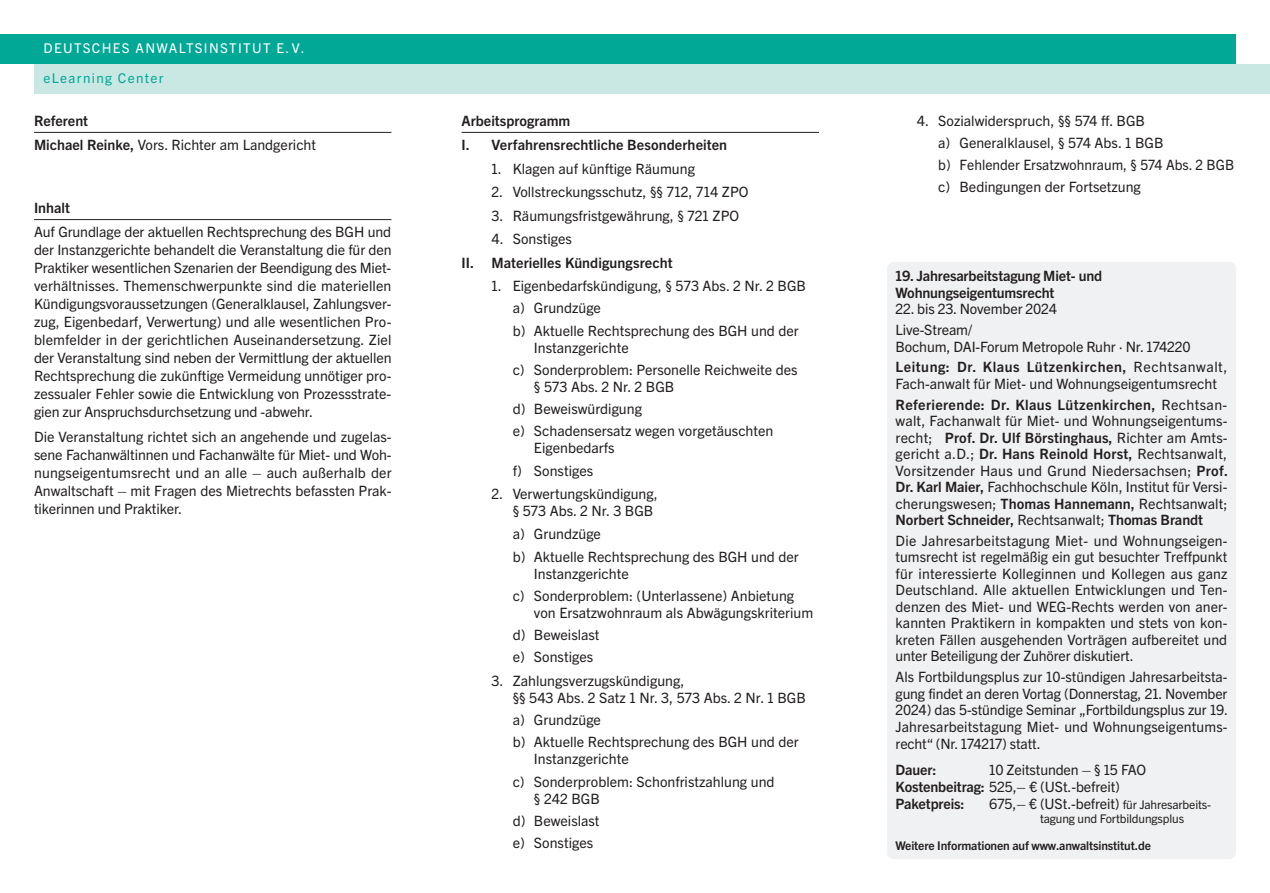
<style>
.page{position:relative;width:1270px;height:893px;background:#fff}
.page>*{position:absolute;margin:0;border:0;box-sizing:border-box;transform-origin:0 0}
.t1{font:14.25px/22.2px "Trade Gothic Next LT Pro";color:#231f20}
.t2{font:700 14.25px/24.5px "Trade Gothic Next LT Pro";color:#231f20}
.t3{font:13.5px "Trade Gothic Next LT Pro";letter-spacing:.1em;color:#fff}
.t4{font:13.5px "Trade Gothic Next LT Pro";letter-spacing:.1em;color:#00a895}
.t5{font:700 12px "Trade Gothic Next LT Pro";letter-spacing:-.01em;color:#231f20}
.t6{font:12px "Trade Gothic Next LT Pro";letter-spacing:-.01em;color:#231f20}
.s1{font-weight:700}
.s2{font-size:12px}
</style>
<div class="page">
<div style="left:34px;top:64px;width:1235px;height:30px;background:#c9e8e4"></div>
<div style="left:0;top:34px;width:1235px;height:30px;background:#00a895"></div>
<hr style="left:34px;top:132px;width:357px;height:1px;background:#231f20">
<hr style="left:34px;top:219px;width:357px;height:1px;background:#231f20">
<hr style="left:461px;top:132px;width:358px;height:1px;background:#231f20">
<div style="left:887px;top:262px;width:348px;height:597px;background:#f0f1f2;border-radius:6px"></div>
<p class="t3" style="left:44px;top:39px;width:262px">DEUTSCHES ANWALTSINSTITUT E.V.</p>
<p class="t4" style="left:44px;top:69px;width:121px">eLearning Center</p>
<p class="t1" style="left:34px;top:107px;width:283px;line-height:24.5px"><span class="s1">Referent<br>Michael Reinke,</span> Vors. Richter am Landgericht</p>
<p class="t2" style="left:34px;top:195px;width:37px">Inhalt</p>
<p class="t1" style="left:34px;top:222px;width:359px;line-height:18px;text-align:justify">Auf Grundlage der aktuellen Rechtsprechung des BGH und der Instanzgerichte behandelt die Veranstaltung die für den Praktiker wesentlichen Szenarien der Beendigung des Miet&shy;verhältnisses. Themenschwerpunkte sind die materiellen Kündigungsvoraussetzungen (Generalklausel, Zahlungsver&shy;zug, Eigenbedarf, Verwertung) und alle wesentlichen Pro&shy;blemfelder in der gerichtlichen Auseinandersetzung. Ziel der Veranstaltung sind neben der Vermittlung der aktuellen Rechtsprechung die zukünftige Vermeidung unnötiger pro&shy;zessualer Fehler sowie die Entwicklung von Prozessstrate&shy;gien zur Anspruchsdurchsetzung und -abwehr.</p>
<p class="t1" style="left:34px;top:427px;width:359px;line-height:18px;text-align:justify">Die Veranstaltung richtet sich an angehende und zugelas&shy;sene Fachanwältinnen und Fachanwälte für Miet- und Woh&shy;nungseigentumsrecht und an alle – auch außerhalb der Anwaltschaft – mit Fragen des Mietrechts befassten Prak&shy;tikerinnen und Praktiker.</p>
<p class="t2" style="left:461px;top:107px;width:267px">Arbeitsprogramm<br>I. Verfahrensrechtliche Besonderheiten</p>
<p class="t1" style="left:491px;top:156px;width:205px">1. Klagen auf künftige Räumung</p>
<p class="t1" style="left:491px;top:180px;width:258px">2. Vollstreckungsschutz, §§ 712, 714 ZPO</p>
<p class="t1" style="left:491px;top:203px;width:249px">3. Räumungsfristgewährung, § 721 ZPO</p>
<p class="t1" style="left:491px;top:227px;width:82px">4. Sonstiges</p>
<p class="t2" style="left:461px;top:249px;width:212px">II. Materielles Kündigungsrecht</p>
<p class="t1" style="left:512px;top:274px;width:295px;text-indent:-21px">1. Eigenbedarfskündigung, § 573 Abs. 2 Nr. 2 BGB a) Grundzüge<br>b) Aktuelle Rechtsprechung des BGH und der</p>
<p class="t1" style="left:512px;top:335px;width:286px;text-indent:21px">Instanzgerichte<br>c) Sonderproblem: Personelle Reichweite des</p>
<p class="t1" style="left:512px;top:375px;width:262px;text-indent:21px">§ 573 Abs. 2 Nr. 2 BGB<br>d) Beweiswürdigung<br>e) Schadensersatz wegen vorgetäuschten</p>
<p class="t1" style="left:512px;top:436px;width:103px;text-indent:21px">Eigenbedarfs f) Sonstiges</p>
<p class="t1" style="left:512px;top:484px;width:147px;line-height:17.1px;text-indent:-21px">2. Verwertungskündigung, § 573 Abs. 2 Nr. 3 BGB</p>
<p class="t1" style="left:512px;top:522px;width:288px">a) Grundzüge<br>b) Aktuelle Rechtsprechung des BGH und der</p>
<p class="t1" style="left:512px;top:561px;width:283px;text-indent:21px">Instanzgerichte<br>c) Sonderproblem: (Unterlassene) Anbietung</p>
<p class="t1" style="left:512px;top:601px;width:302px;text-indent:21px">von Ersatzwohnraum als Abwägungskriterium d) Beweislast<br>e) Sonstiges</p>
<p class="t1" style="left:512px;top:671px;width:294px;line-height:17.1px;text-indent:-21px">3. Zahlungsverzugskündigung,<br>§§ 543 Abs. 2 Satz 1 Nr. 3, 573 Abs. 2 Nr. 1 BGB</p>
<p class="t1" style="left:512px;top:708px;width:288px">a) Grundzüge<br>b) Aktuelle Rechtsprechung des BGH und der</p>
<p class="t1" style="left:512px;top:747px;width:263px;text-indent:21px">Instanzgerichte<br>c) Sonderproblem: Schonfristzahlung und</p>
<p class="t1" style="left:512px;top:786px;width:89px;text-align:justify;text-indent:21px">§ 242 BGB d) Beweislast e) Sonstiges</p>
<p class="t1" style="left:938px;top:109px;width:297px;text-indent:-21px">4. Sozialwiderspruch, §§ 574 ff. BGB<br>a) Generalklausel, § 574 Abs. 1 BGB<br>b) Fehlender Ersatzwohnraum, § 574 Abs. 2 BGB c) Bedingungen der Fortsetzung</p>
<p class="t2" style="left:895px;top:267px;width:208px;line-height:16.5px">19. Jahresarbeitstagung Miet- und<br>Wohnungseigentumsrecht</p>
<p class="t1" style="left:895px;top:298px;width:163px;line-height:20.7px">22. bis 23. November 2024<br>Live-Stream/</p>
<p class="t1" style="left:895px;top:335px;width:333px;line-height:20.7px">Bochum, DAI-Forum Metropole Ruhr · Nr. 174220<br><span class="s1">Leitung: Dr. Klaus Lützenkirchen,</span> Rechtsanwalt,</p>
<p class="t1" style="left:895px;top:372px;width:333px;line-height:20.7px">Fach-anwalt für Miet- und Wohnungseigentumsrecht<br><span class="s1">Referierende: Dr. Klaus Lützenkirchen,</span> Rechtsan-</p>
<p class="t1" style="left:895px;top:412px;width:334px;line-height:16.5px;text-align:justify">walt, Fachanwalt für Miet- und Wohnungseigentums&shy;recht; <span class="s1">Prof. Dr. Ulf Börstinghaus,</span> Richter am Amts&shy;gericht a.D.; <span class="s1">Dr. Hans Reinold Horst,</span> Rechtsanwalt, Vorsitzender Haus und Grund Niedersachsen; <span class="s1">Prof.<br>Dr. Karl Maier,</span> Fachhochschule Köln, Institut für Versi&shy;cherungswesen; <span class="s1">Thomas Hannemann,</span> Rechtsanwalt; <span class="s1">Norbert Schneider,</span> Rechtsanwalt; <span class="s1">Thomas Brandt</span></p>
<p class="t1" style="left:895px;top:532px;width:333px;line-height:16.5px;text-align:justify">Die Jahresarbeitstagung Miet- und Wohnungseigen&shy;tumsrecht ist regelmäßig ein gut besuchter Treffpunkt für interessierte Kolleginnen und Kollegen aus ganz Deutschland. Alle aktuellen Entwicklungen und Ten&shy;denzen des Miet- und WEG-Rechts werden von aner&shy;kannten Praktikern in kompakten und stets von kon&shy;kreten Fällen ausgehenden Vorträgen aufbereitet und unter Beteiligung der Zuhörer diskutiert.</p>
<p class="t1" style="left:895px;top:668px;width:334px;line-height:16.6px;text-align:justify">Als Fortbildungsplus zur 10-stündigen Jahresarbeitsta&shy;gung findet an deren Vortag (Donnerstag, 21. November 2024) das 5-stündige Seminar „Fortbildungsplus zur 19.<br>Jahresarbeitstagung Miet- und Wohnungseigentums&shy;recht“ (Nr. 174217) statt.</p>
<p class="t2" style="left:895px;top:756px;width:42px">Dauer:</p>
<p class="t1" style="left:895px;top:760px;width:252px;line-height:17.1px;text-indent:94px">10 Zeitstunden – § 15 FAO<br><span class="s1">Kostenbeitrag:</span> 525,– € (USt.-befreit)<br><span class="s1">Paketpreis:</span></p>
<p class="t1" style="left:989px;top:792px;width:222px">675,– € (USt.-befreit) <span class="s2">für Jahresarbeits-</span></p>
<p class="t6" style="left:1039px;top:811px;width:146px">tagung und Fortbildungsplus</p>
<p class="t5" style="left:895px;top:838px;width:257px">Weitere Informationen auf www.anwaltsinstitut.de</p>
</div>
